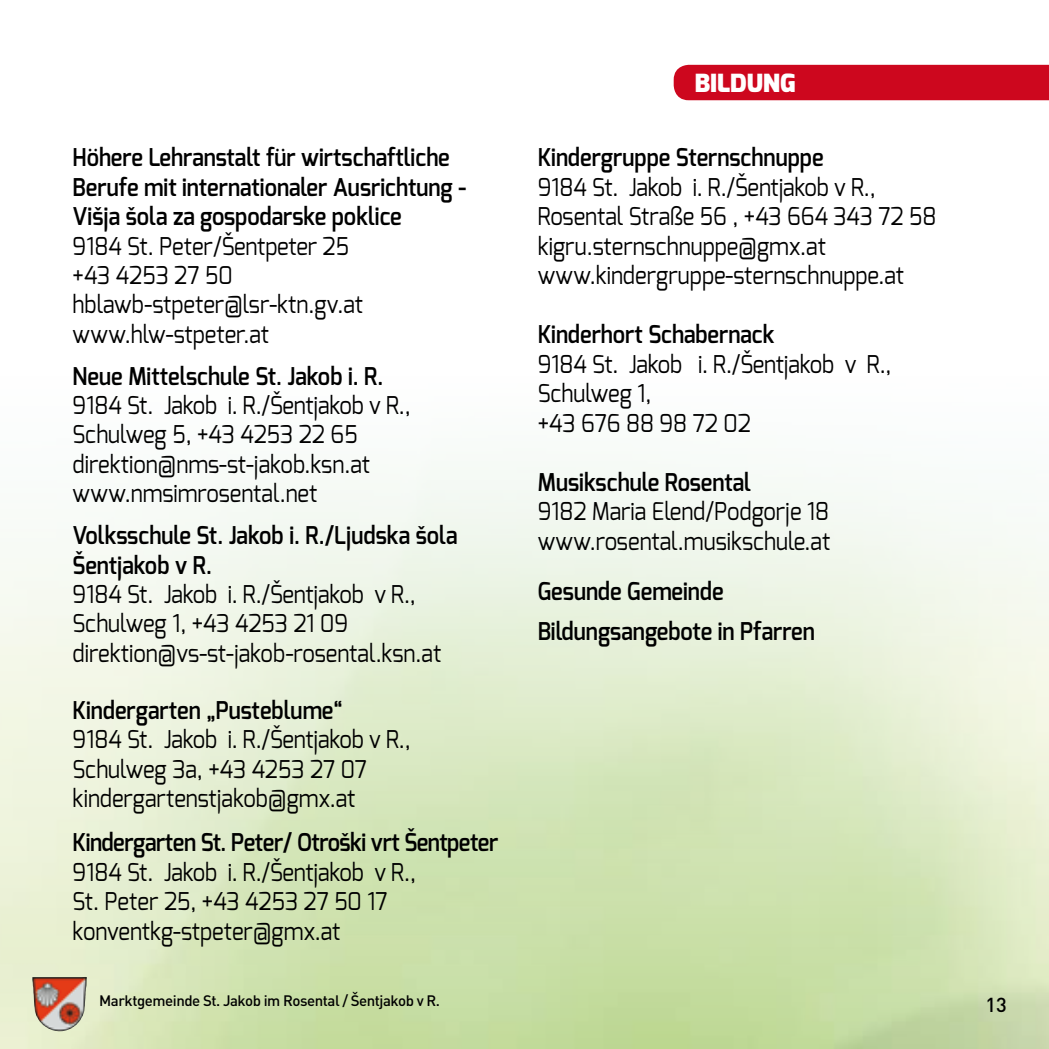
<style>
.page{position:relative;width:1049px;height:1049px;background:#fff}
.page>*{position:absolute;margin:0;border:0;box-sizing:border-box;transform-origin:0 0}
.t1{font:900 25px "Exo";color:#fff}
.t2{font:24.5px/29.5px "Exo";color:#000;scale:.9 1}
.t3{font:600 24.5px/29.5px "Exo";color:#000;scale:.9 1}
.t4{font:600 24.5px "Exo";letter-spacing:-.02em;color:#000;scale:.9 1}
.t5{font:500 20px "DIN";color:#000}
.t6{font:500 15px "DIN";letter-spacing:-.03em;color:#000}
</style>
<div class="page">
<div style="left:674px;top:65px;width:375px;height:35px;background:#cd071e"></div>
<img style="left:32px;top:977px;width:55px;height:55px">
<p class="t3" style="left:73px;top:143px;width:439px">Höhere Lehranstalt für wirtschaftliche<br>Berufe mit internationaler Ausrichtung -<br>Višja šola za gospodarske poklice</p>
<p class="t2" style="left:73px;top:231px;width:324px">9184 St. Peter/Šentpeter 25 +43 4253 27 50 hblawb-stpeter@lsr-ktn.gv.at www.hlw-stpeter.at</p>
<p class="t3" style="left:73px;top:361px;width:347px">Neue Mittelschule St. Jakob i. R.</p>
<p class="t2" style="left:73px;top:390px;width:377px">9184 St. Jakob i. R./Šentjakob v R.,<br>Schulweg 5, +43 4253 22 65 direktion@nms-st-jakob.ksn.at www.nmsimrosental.net</p>
<p class="t3" style="left:73px;top:520px;width:429px">Volksschule St. Jakob i. R./Ljudska šola<br>Šentjakob v R.</p>
<p class="t2" style="left:73px;top:579px;width:411px">9184 St. Jakob i. R./Šentjakob v R.,<br>Schulweg 1, +43 4253 21 09 direktion@vs-st-jakob-rosental.ksn.at</p>
<p class="t3" style="left:73px;top:695px;width:302px">Kindergarten „Pusteblume“</p>
<p class="t2" style="left:73px;top:724px;width:377px">9184 St. Jakob i. R./Šentjakob v R.,<br>Schulweg 3a, +43 4253 27 07 kindergartenstjakob@gmx.at</p>
<p class="t4" style="left:73px;top:827px;width:474px">Kindergarten St. Peter/ Otroški vrt Šentpeter</p>
<p class="t2" style="left:73px;top:857px;width:383px">9184 St. Jakob i. R./Šentjakob v R.,<br>St. Peter 25, +43 4253 27 50 17 konventkg-stpeter@gmx.at</p>
<p class="t1" style="left:695px;top:67px;width:102px">BILDUNG</p>
<p class="t3" style="left:538px;top:143px;width:319px">Kindergruppe Sternschnuppe</p>
<p class="t2" style="left:538px;top:172px;width:445px">9184 St. Jakob i. R./Šentjakob v R., Rosental Straße 56 , +43 664 343 72 58 kigru.sternschnuppe@gmx.at www.kindergruppe-sternschnuppe.at</p>
<p class="t3" style="left:538px;top:320px;width:265px">Kinderhort Schabernack</p>
<p class="t2" style="left:538px;top:349px;width:395px">9184 St. Jakob i. R./Šentjakob v R.,<br>Schulweg 1,<br>+43 676 88 98 72 02</p>
<p class="t3" style="left:538px;top:467px;width:238px">Musikschule Rosental</p>
<p class="t2" style="left:538px;top:497px;width:327px">9182 Maria Elend/Podgorje 18 www.rosental.musikschule.at</p>
<p class="t3" style="left:538px;top:571px;width:309px;line-height:40px">Gesunde Gemeinde<br>Bildungsangebote in Pfarren</p>
<p class="t6" style="left:99px;top:991px;width:342px">Marktgemeinde St. Jakob im Rosental / Šentjakob v R.</p>
<p class="t5" style="left:985px;top:992px;width:23px">13</p>
</div>
